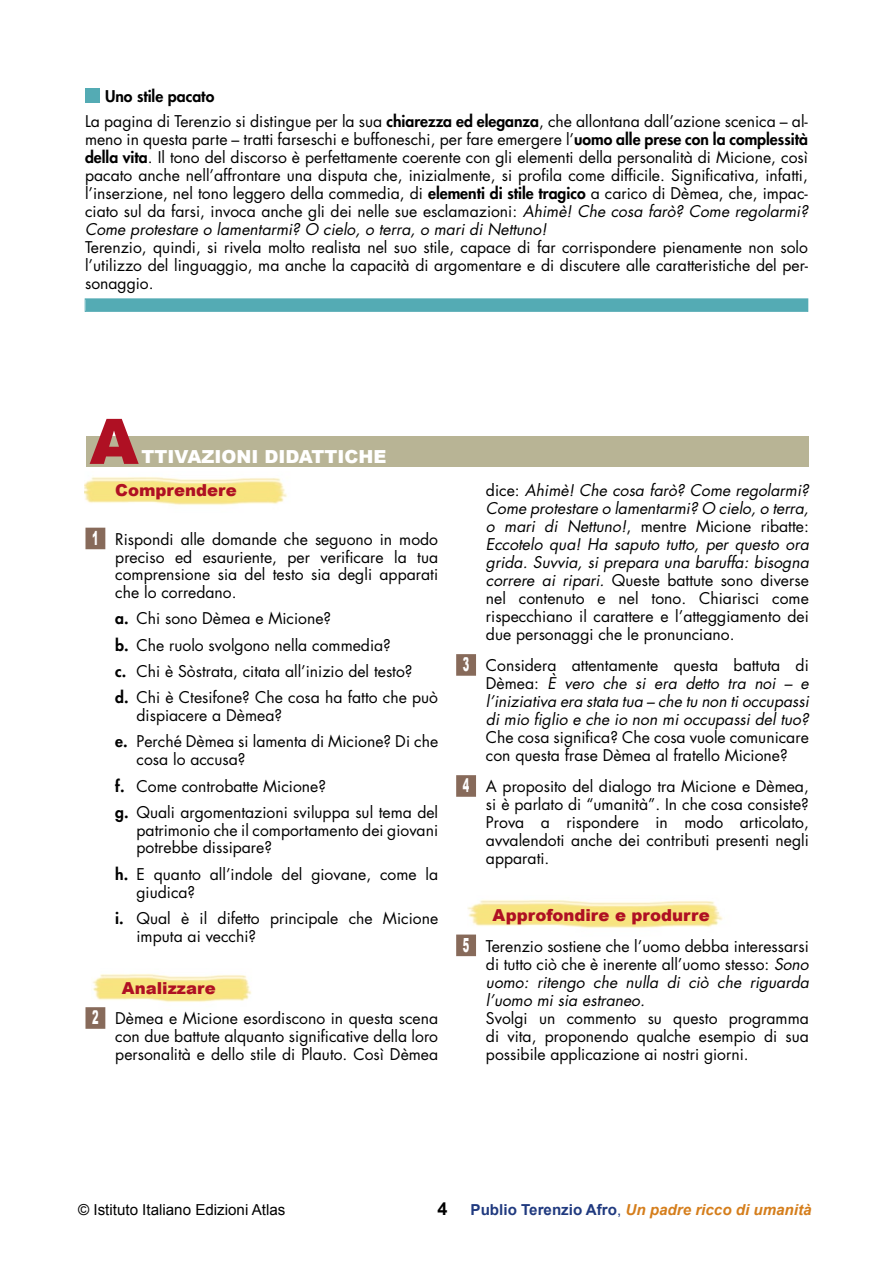
<style>
.page{position:relative;width:893px;height:1263px;background:#fff}
.page>*{position:absolute;margin:0;border:0;box-sizing:border-box;transform-origin:0 0}
.t1{font:900 62.85px "Arial";color:#af1023}
.t2{font:900 18px "Arial";color:#fff}
.t3{font:700 18px "Arial";color:#000}
.t4{font:900 16.5px "Arial";letter-spacing:.01em;color:#af1023}
.t5{font:15.75px/18px "Futura";color:#000}
.t6{font:italic 15.75px/18px "Futura";color:#000;text-align:justify}
.t7{font:italic 700 15.15px "Arial";color:#d57e1c}
.t8{font:15.15px "Arial";color:#000}
.s1{font-weight:800}
.s2{font-style:italic}
.s3{font-family:"Arial";font-weight:900;font-size:19.5px;color:#fff}
.s4{font-style:normal}
.s5{font-family:"Arial";font-weight:900;font-style:normal;font-size:19.5px;color:#fff}
.s6{font-style:normal;color:#203a7f}
.s7{font-weight:400;font-style:normal;color:#203a7f}
</style>
<div class="page">
<div style="left:85px;top:88px;width:15px;height:14px;background:#54abb4"></div>
<svg style="left:85px;top:299px;width:723px;height:13px;background:#56acb5"></svg>
<div style="left:86px;top:300px;width:721px;height:10px;border:1px solid #54abb4"></div>
<img style="left:468px;top:900px;width:255px;height:28px">
<img style="left:92px;top:974px;width:160px;height:36px">
<img style="left:84px;top:477px;width:203px;height:29px">
<div style="left:87px;top:529px;width:17px;height:19px;background:#876a5a"></div>
<div style="left:85px;top:528px;width:20px;height:21px;border:3px solid #876a5a"></div>
<div style="left:87px;top:1009px;width:17px;height:18px;background:#876a5a"></div>
<div style="left:85px;top:1007px;width:20px;height:22px;border:3px solid #876a5a"></div>
<div style="left:458px;top:656px;width:16px;height:18px;background:#876a5a"></div>
<div style="left:456px;top:654px;width:20px;height:22px;border:3px solid #876a5a"></div>
<div style="left:458px;top:777px;width:16px;height:18px;background:#876a5a"></div>
<div style="left:456px;top:775px;width:20px;height:22px;border:3px solid #876a5a"></div>
<div style="left:458px;top:936px;width:16px;height:19px;background:#876a5a"></div>
<div style="left:456px;top:934px;width:20px;height:22px;border:3px solid #876a5a"></div>
<div style="left:86px;top:437px;width:723px;height:30px;background:#b8b495"></div>
<p class="t5" style="left:85px;top:84px;width:724px;line-height:24.5px;text-indent:20px"><span class="s1">Uno stile pacato<br></span>La pagina di Terenzio si distingue per la sua <span class="s1">chiarezza ed eleganza</span>, che allontana dall’azione scenica – al-</p>
<p class="t5" style="left:85px;top:130px;width:724px;text-align:justify">meno in questa parte – tratti farseschi e buffoneschi, per fare emergere l’<span class="s1">uomo alle prese con la complessità della vita</span>. Il tono del discorso è perfettamente coerente con gli elementi della personalità di Micione, così pacato anche nell’affrontare una disputa che, inizialmente, si profila come difficile. Significativa, infatti, l’inserzione, nel tono leggero della commedia, di <span class="s1">elementi di stile tragico</span> a carico di Dèmea, che, impac&shy;ciato sul da farsi, invoca anche gli dei nelle sue esclamazioni: <span class="s2">Ahimè! Che cosa farò? Come regolarmi?<br>Come protestare o lamentarmi? O cielo, o terra, o mari di Nettuno!</span></p>
<p class="t5" style="left:85px;top:238px;width:724px;text-align:justify">Terenzio, quindi, si rivela molto realista nel suo stile, capace di far corrispondere pienamente non solo l’utilizzo del linguaggio, ma anche la capacità di argomentare e di discutere alle caratteristiche del per&shy;sonaggio.</p>
<h1 class="t1" style="left:90px;top:406px;width:50px">A</h1>
<p class="t2" style="left:142px;top:447px;width:246px">ttivazioni didattiche</p>
<p class="t4" style="left:115px;top:481px;width:123px">Comprendere</p>
<p class="t5" style="left:115px;top:530px;width:324px;text-align:justify;text-indent:-23px"><span class="s3">1</span> Rispondi alle domande che seguono in modo preciso ed esauriente, per verificare la tua comprensione sia del testo sia degli apparati che lo corredano.</p>
<p class="t5" style="left:115px;top:605px;width:324px;line-height:26.2px"><span class="s1">a.</span> Chi sono Dèmea e Micione?<br><span class="s1">b.</span> Che ruolo svolgono nella commedia?<br><span class="s1">c.</span> Chi è Sòstrata, citata all’inizio del testo?<br><span class="s1">d.</span> Chi è Ctesifone? Che cosa ha fatto che può</p>
<p class="t5" style="left:115px;top:702px;width:324px;line-height:26.2px;text-indent:21px">dispiacere a Dèmea?<br><span class="s1">e.</span> Perché Dèmea si lamenta di Micione? Di che</p>
<p class="t5" style="left:115px;top:746px;width:324px;line-height:26.2px;text-indent:21px">cosa lo accusa?<br><span class="s1">f.</span> Come controbatte Micione?<br><span class="s1">g.</span> Quali argomentazioni sviluppa sul tema del</p>
<p class="t5" style="left:137px;top:821px;width:303px">patrimonio che il comportamento dei giovani potrebbe dissipare?</p>
<p class="t5" style="left:137px;top:865px;width:303px;text-indent:-21px"><span class="s1">h.</span> E quanto all’indole del giovane, come la giudica?</p>
<p class="t5" style="left:137px;top:909px;width:303px;text-indent:-21px"><span class="s1">i.</span> Qual è il difetto principale che Micione imputa ai vecchi?</p>
<p class="t4" style="left:122px;top:979px;width:95px">Analizzare</p>
<p class="t5" style="left:115px;top:1009px;width:324px;text-align:justify;text-indent:-23px"><span class="s3">2</span> Dèmea e Micione esordiscono in questa scena con due battute alquanto significative della loro personalità e dello stile di Plauto. Così Dèmea</p>
<p class="t6" style="left:486px;top:481px;width:324px"><span class="s4">dice:</span> Ahimè! Che cosa farò? Come regolarmi?<br>Come protestare o lamentarmi? O cielo, o terra, o mari di Nettuno!<span class="s4">, mentre Micione ribatte:<br></span>Eccotelo qua! Ha saputo tutto, per questo ora grida. Suvvia, si prepara una baruffa: bisogna correre ai ripari. <span class="s4">Queste battute sono diverse nel contenuto e nel tono. Chiarisci come rispecchiano il carattere e l’atteggiamento dei due personaggi che le pronunciano.</span></p>
<p class="t6" style="left:486px;top:656px;width:324px;text-indent:-23px"><span class="s5">3</span> <span class="s4">Considera attentamente questa battuta di Dèmea:</span> È vero che si era detto tra noi – e l’iniziativa era stata tua – che tu non ti occupassi di mio figlio e che io non mi occupassi del tuo?</p>
<p class="t5" style="left:486px;top:728px;width:324px">Che cosa significa? Che cosa vuole comunicare con questa frase Dèmea al fratello Micione?</p>
<p class="t5" style="left:486px;top:777px;width:324px;text-align:justify;text-indent:-23px"><span class="s3">4</span> A proposito del dialogo tra Micione e Dèmea, si è parlato di “umanità”. In che cosa consiste?<br>Prova a rispondere in modo articolato, avvalendoti anche dei contributi presenti negli apparati.</p>
<p class="t4" style="left:493px;top:906px;width:219px">Approfondire e produrre</p>
<p class="t5" style="left:486px;top:937px;width:324px;text-align:justify;text-indent:-23px"><span class="s3">5</span> Terenzio sostiene che l’uomo debba interessarsi di tutto ciò che è inerente all’uomo stesso: <span class="s2">Sono uomo: ritengo che nulla di ciò che riguarda l’uomo mi sia estraneo.</span></p>
<p class="t5" style="left:486px;top:1009px;width:324px;text-align:justify">Svolgi un commento su questo programma di vita, proponendo qualche esempio di sua possibile applicazione ai nostri giorni.</p>
<p class="t8" style="left:78px;top:1201px;width:209px">© Istituto Italiano Edizioni Atlas</p>
<p class="t3" style="left:437px;top:1198px;width:12px">4</p>
<p class="t7" style="left:471px;top:1201px;width:342px"><span class="s6">Publio Terenzio Afro</span><span class="s7">,</span> Un padre ricco di umanità</p>
</div>
